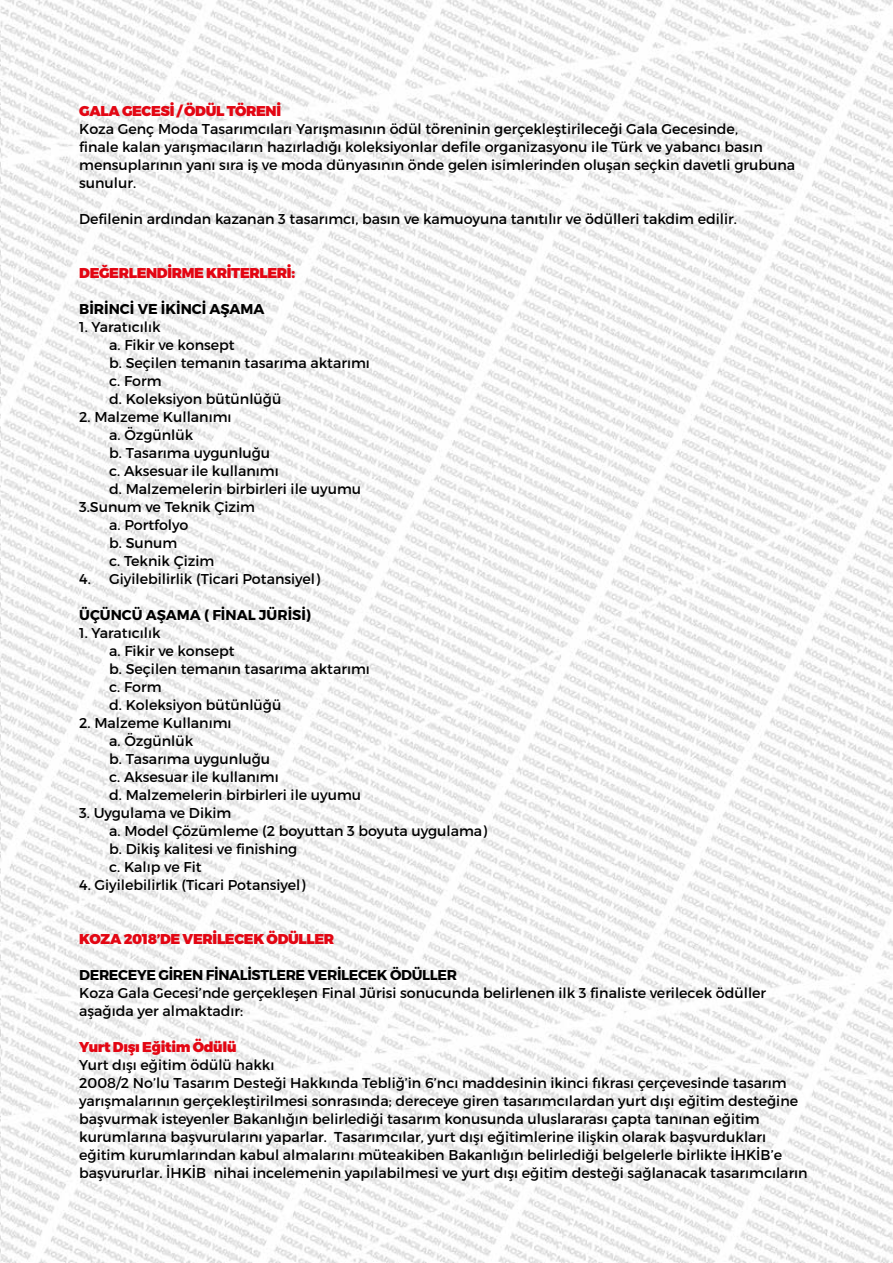
<style>
.page{position:relative;width:893px;height:1263px;background:#fff}
.page>*{position:absolute;margin:0;border:0;box-sizing:border-box;transform-origin:0 0}
.t1{font:14.25px/18px "Montserrat";color:#000}
.t2{font:900 14.25px "Montserrat";letter-spacing:-.025em;color:#e30613}
.t3{font:700 14.25px "Montserrat";color:#000}
.t4{font:700 14.25px "Montserrat";letter-spacing:-.025em;color:#000}
</style>
<div class="page">
<img style="left:0;top:0;width:893px;height:1263px">
<p class="t2" style="left:79px;top:102px;width:203px">GALA GECESİ / ÖDÜL TÖRENİ</p>
<p class="t1" style="left:79px;top:120px;width:717px">Koza Genç Moda Tasarımcıları Yarışmasının ödül töreninin gerçekleştirileceği Gala Gecesinde,<br>finale kalan yarışmacıların hazırladığı koleksiyonlar defile organizasyonu ile Türk ve yabancı basın mensuplarının yanı sıra iş ve moda dünyasının önde gelen isimlerinden oluşan seçkin davetli grubuna sunulur.</p>
<p class="t1" style="left:79px;top:210px;width:659px">Defilenin ardından kazanan 3 tasarımcı, basın ve kamuoyuna tanıtılır ve ödülleri takdim edilir.</p>
<p class="t2" style="left:79px;top:264px;width:217px">DEĞERLENDİRME KRİTERLERİ:</p>
<p class="t3" style="left:79px;top:300px;width:187px">BİRİNCİ VE İKİNCİ AŞAMA</p>
<p class="t1" style="left:109px;top:318px;width:262px;text-indent:-30px">1. Yaratıcılık<br>a. Fikir ve konsept<br>b. Seçilen temanın tasarıma aktarımı c. Form<br>d. Koleksiyon bütünlüğü</p>
<p class="t1" style="left:79px;top:408px;width:154px">2. Malzeme Kullanımı</p>
<p class="t1" style="left:109px;top:426px;width:86px">a. Özgünlük</p>
<p class="t1" style="left:109px;top:444px;width:163px">b. Tasarıma uygunluğu</p>
<p class="t1" style="left:109px;top:462px;width:171px">c. Aksesuar ile kullanımı</p>
<p class="t1" style="left:109px;top:480px;width:254px">d. Malzemelerin birbirleri ile uyumu</p>
<p class="t1" style="left:79px;top:498px;width:177px">3.Sunum ve Teknik Çizim</p>
<p class="t1" style="left:109px;top:516px;width:81px">a. Portfolyo</p>
<p class="t1" style="left:109px;top:534px;width:70px">b. Sunum</p>
<p class="t1" style="left:109px;top:552px;width:107px">c. Teknik Çizim</p>
<p class="t1" style="left:79px;top:570px;width:242px">4. Giyilebilirlik (Ticari Potansiyel)</p>
<p class="t3" style="left:79px;top:606px;width:233px">ÜÇÜNCÜ AŞAMA ( FİNAL JÜRİSİ)</p>
<p class="t1" style="left:109px;top:624px;width:262px;text-indent:-30px">1. Yaratıcılık<br>a. Fikir ve konsept<br>b. Seçilen temanın tasarıma aktarımı c. Form<br>d. Koleksiyon bütünlüğü</p>
<p class="t1" style="left:109px;top:714px;width:254px;text-indent:-30px">2. Malzeme Kullanımı<br>a. Özgünlük<br>b. Tasarıma uygunluğu<br>c. Aksesuar ile kullanımı<br>d. Malzemelerin birbirleri ile uyumu</p>
<p class="t1" style="left:109px;top:804px;width:379px;text-indent:-30px">3. Uygulama ve Dikim<br>a. Model Çözümleme (2 boyuttan 3 boyuta uygulama) b. Dikiş kalitesi ve finishing<br>c. Kalıp ve Fit</p>
<p class="t1" style="left:79px;top:876px;width:228px">4. Giyilebilirlik (Ticari Potansiyel)</p>
<p class="t2" style="left:79px;top:930px;width:257px">KOZA 2018’DE VERİLECEK ÖDÜLLER</p>
<p class="t4" style="left:79px;top:966px;width:379px">DERECEYE GİREN FİNALİSTLERE VERİLECEK ÖDÜLLER</p>
<p class="t1" style="left:79px;top:984px;width:688px">Koza Gala Gecesi’nde gerçekleşen Final Jürisi sonucunda belirlenen ilk 3 finaliste verilecek ödüller aşağıda yer almaktadır:</p>
<p class="t2" style="left:79px;top:1038px;width:159px">Yurt Dışı Eğitim Ödülü</p>
<p class="t1" style="left:79px;top:1056px;width:730px">Yurt dışı eğitim ödülü hakkı<br>2008/2 No’lu Tasarım Desteği Hakkında Tebliğ’in 6’ncı maddesinin ikinci fıkrası çerçevesinde tasarım yarışmalarının gerçekleştirilmesi sonrasında; dereceye giren tasarımcılardan yurt dışı eğitim desteğine başvurmak isteyenler Bakanlığın belirlediği tasarım konusunda uluslararası çapta tanınan eğitim kurumlarına başvurularını yaparlar. Tasarımcılar, yurt dışı eğitimlerine ilişkin olarak başvurdukları eğitim kurumlarından kabul almalarını müteakiben Bakanlığın belirlediği belgelerle birlikte İHKİB’e başvururlar. İHKİB nihai incelemenin yapılabilmesi ve yurt dışı eğitim desteği sağlanacak tasarımcıların</p>
</div>
